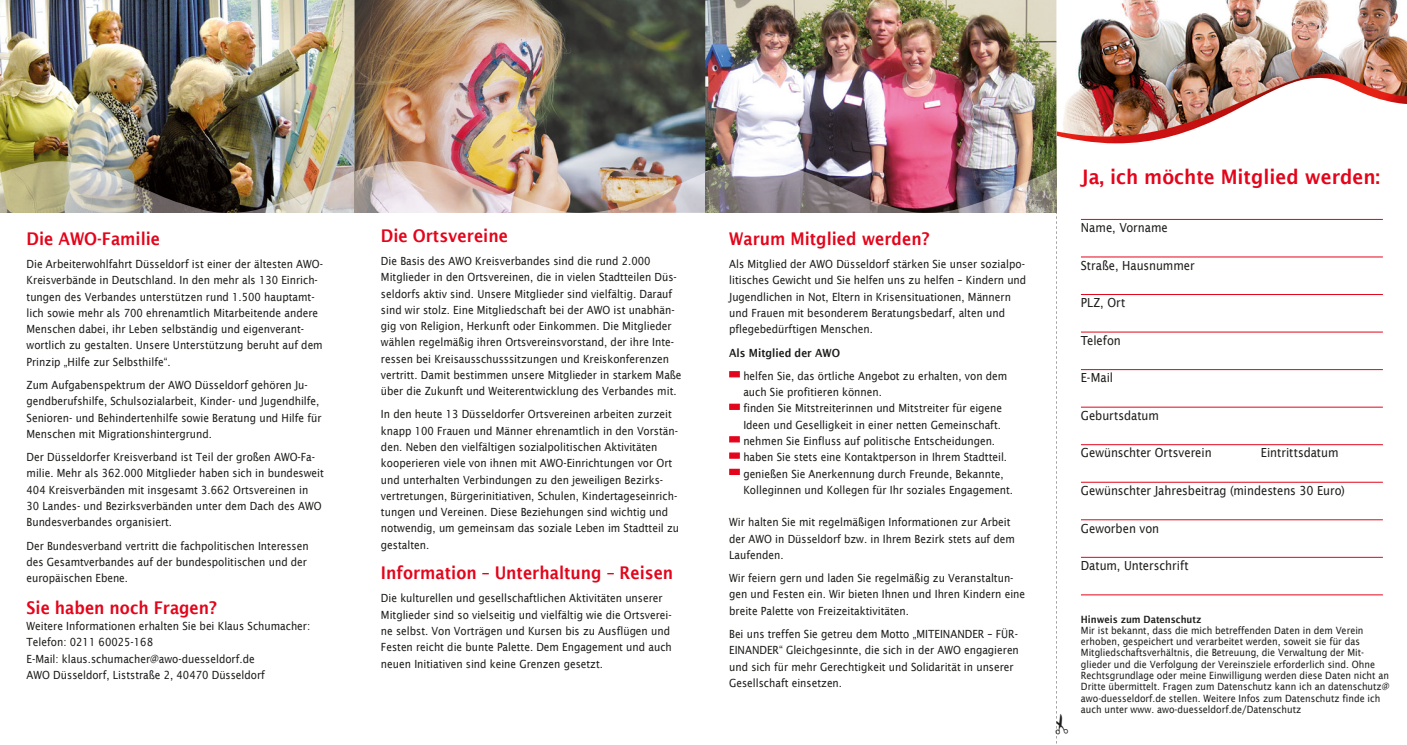
<style>
.page{position:relative;width:1407px;height:745px;background:#fff}
.page>*{position:absolute;margin:0;border:0;box-sizing:border-box;transform-origin:0 0}
.t1{font:600 20px "Lucida Sans";color:#e3051b;scale:.93 1}
.t2{font:600 17.5px "Lucida Sans";color:#e3051b;scale:.9 1}
.t3{font:12.5px "Lucida Sans";color:#1d1d1b;scale:.9 1}
.t4{font:11.25px/16.2px "Lucida Sans";color:#1d1d1b;scale:.9 1}
.t5{font:600 11.25px "Lucida Sans";color:#1d1d1b;scale:.9 1}
.t6{font:10px/11.2px "Lucida Sans";color:#1d1d1b;scale:.9 1}
.t7{font:600 10px "Lucida Sans";color:#1d1d1b;scale:.9 1}
</style>
<div class="page">
<svg style="left:729px;top:371px;width:11px;height:6px"></svg>
<svg style="left:729px;top:403px;width:11px;height:6px"></svg>
<svg style="left:729px;top:436px;width:11px;height:6px"></svg>
<svg style="left:729px;top:452px;width:11px;height:6px"></svg>
<svg style="left:729px;top:468px;width:11px;height:6px"></svg>
<img style="left:0;top:0;width:705px;height:213px">
<img style="left:705px;top:0;width:351px;height:213px">
<img style="left:1078px;top:0;width:329px;height:73px">
<img style="left:1068px;top:73px;width:339px;height:70px">
<hr style="left:1081px;top:219px;width:302px;height:1px;background:#e3051b">
<hr style="left:1081px;top:256px;width:302px;height:1px;background:#e3051b">
<hr style="left:1081px;top:294px;width:302px;height:1px;background:#e3051b">
<hr style="left:1081px;top:331px;width:302px;height:1px;background:#e3051b">
<hr style="left:1081px;top:369px;width:302px;height:1px;background:#e3051b">
<hr style="left:1081px;top:406px;width:302px;height:1px;background:#e3051b">
<hr style="left:1081px;top:444px;width:302px;height:1px;background:#e3051b">
<hr style="left:1081px;top:481px;width:302px;height:1px;background:#e3051b">
<hr style="left:1081px;top:519px;width:302px;height:1px;background:#e3051b">
<hr style="left:1081px;top:556px;width:302px;height:1px;background:#e3051b">
<hr style="left:1081px;top:594px;width:302px;height:1px;background:#e3051b">
<svg style="left:1055px;top:1px;width:13px;height:742px"></svg>
<h2 class="t2" style="left:27px;top:228px;width:150px">Die AWO-Familie</h2>
<p class="t4" style="left:27px;top:256px;width:331px">Die Arbeiterwohlfahrt Düsseldorf ist einer der ältesten AWO-Kreisverbände in Deutschland. In den mehr als 130 Einrich&shy;tungen des Verbandes unterstützen rund 1.500 hauptamt&shy;lich sowie mehr als 700 ehrenamtlich Mitarbeitende andere Menschen dabei, ihr Leben selbständig und eigenverant&shy;wortlich zu gestalten. Unsere Unterstützung beruht auf dem Prinzip „Hilfe zur Selbsthilfe“.</p>
<p class="t4" style="left:27px;top:376px;width:329px">Zum Aufgabenspektrum der AWO Düsseldorf gehören Ju&shy;gendberufshilfe, Schulsozialarbeit, Kinder- und Jugendhilfe, Senioren- und Behindertenhilfe sowie Beratung und Hilfe für Menschen mit Migrationshintergrund.</p>
<p class="t4" style="left:27px;top:448px;width:332px">Der Düsseldorfer Kreisverband ist Teil der großen AWO-Fa&shy;milie. Mehr als 362.000 Mitglieder haben sich in bundesweit 404 Kreisverbänden mit insgesamt 3.662 Ortsvereinen in<br>30 Landes- und Bezirksverbänden unter dem Dach des AWO Bundesverbandes organisiert.</p>
<p class="t4" style="left:27px;top:537px;width:315px">Der Bundesverband vertritt die fachpolitischen Interessen des Gesamtverbandes auf der bundespolitischen und der europäischen Ebene.</p>
<h2 class="t2" style="left:27px;top:597px;width:213px">Sie haben noch Fragen?</h2>
<p class="t4" style="left:27px;top:617px;width:317px">Weitere Informationen erhalten Sie bei Klaus Schumacher:<br>Telefon: 0211 60025-168<br>E-Mail: klaus.schumacher@awo-duesseldorf.de<br>AWO Düsseldorf, Liststraße 2, 40470 Düsseldorf</p>
<h2 class="t2" style="left:381px;top:225px;width:143px">Die Ortsvereine</h2>
<p class="t4" style="left:381px;top:253px;width:335px">Die Basis des AWO Kreisverbandes sind die rund 2.000<br>Mitglieder in den Ortsvereinen, die in vielen Stadtteilen Düs&shy;seldorfs aktiv sind. Unsere Mitglieder sind vielfältig. Darauf sind wir stolz. Eine Mitgliedschaft bei der AWO ist unabhän&shy;gig von Religion, Herkunft oder Einkommen. Die Mitglieder wählen regelmäßig ihren Ortsvereinsvorstand, der ihre Inte&shy;ressen bei Kreisausschusssitzungen und Kreiskonferenzen vertritt. Damit bestimmen unsere Mitglieder in starkem Maße über die Zukunft und Weiterentwicklung des Verbandes mit.</p>
<p class="t4" style="left:381px;top:406px;width:333px">In den heute 13 Düsseldorfer Ortsvereinen arbeiten zurzeit knapp 100 Frauen und Männer ehrenamtlich in den Vorstän&shy;den. Neben den vielfältigen sozialpolitischen Aktivitäten kooperieren viele von ihnen mit AWO-Einrichtungen vor Ort und unterhalten Verbindungen zu den jeweiligen Bezirks&shy;vertretungen, Bürgerinitiativen, Schulen, Kindertageseinrich&shy;tungen und Vereinen. Diese Beziehungen sind wichtig und notwendig, um gemeinsam das soziale Leben im Stadtteil zu gestalten.</p>
<h2 class="t2" style="left:381px;top:562px;width:326px">Information – Unterhaltung – Reisen</h2>
<p class="t4" style="left:381px;top:590px;width:325px">Die kulturellen und gesellschaftlichen Aktivitäten unserer Mitglieder sind so vielseitig und vielfältig wie die Ortsverei&shy;ne selbst. Von Vorträgen und Kursen bis zu Ausflügen und Festen reicht die bunte Palette. Dem Engagement und auch neuen Initiativen sind keine Grenzen gesetzt.</p>
<h2 class="t2" style="left:729px;top:228px;width:224px">Warum Mitglied werden?</h2>
<p class="t4" style="left:729px;top:256px;width:332px">Als Mitglied der AWO Düsseldorf stärken Sie unser sozialpo&shy;litisches Gewicht und Sie helfen uns zu helfen – Kindern und Jugendlichen in Not, Eltern in Krisensituationen, Männern und Frauen mit besonderem Beratungsbedarf, alten und pflegebedürftigen Menschen.</p>
<p class="t5" style="left:729px;top:346px;width:125px">Als Mitglied der AWO</p>
<p class="t4" style="left:743px;top:367px;width:301px">helfen Sie, das örtliche Angebot zu erhalten, von dem auch Sie profitieren können.<br>finden Sie Mitstreiterinnen und Mitstreiter für eigene Ideen und Geselligkeit in einer netten Gemeinschaft. nehmen Sie Einfluss auf politische Entscheidungen. haben Sie stets eine Kontaktperson in Ihrem Stadtteil. genießen Sie Anerkennung durch Freunde, Bekannte, Kolleginnen und Kollegen für Ihr soziales Engagement.</p>
<p class="t4" style="left:729px;top:514px;width:319px">Wir halten Sie mit regelmäßigen Informationen zur Arbeit der AWO in Düsseldorf bzw. in Ihrem Bezirk stets auf dem<br>Laufenden.</p>
<p class="t4" style="left:729px;top:569px;width:330px">Wir feiern gern und laden Sie regelmäßig zu Veranstaltun&shy;gen und Festen ein. Wir bieten Ihnen und Ihren Kindern eine breite Palette von Freizeitaktivitäten.</p>
<p class="t4" style="left:729px;top:625px;width:323px">Bei uns treffen Sie getreu dem Motto „MITEINANDER – FÜR-EINANDER“ Gleichgesinnte, die sich in der AWO engagieren und sich für mehr Gerechtigkeit und Solidarität in unserer Gesellschaft einsetzen.</p>
<h1 class="t1" style="left:1081px;top:165px;width:323px">Ja, ich möchte Mitglied werden:</h1>
<p class="t3" style="left:1081px;top:220px;width:98px">Name, Vorname</p>
<p class="t3" style="left:1081px;top:258px;width:128px">Straße, Hausnummer</p>
<p class="t3" style="left:1081px;top:295px;width:51px">PLZ, Ort</p>
<p class="t3" style="left:1081px;top:333px;width:46px">Telefon</p>
<p class="t3" style="left:1081px;top:370px;width:37px">E-Mail</p>
<p class="t3" style="left:1081px;top:408px;width:88px">Geburtsdatum</p>
<p class="t3" style="left:1081px;top:445px;width:147px">Gewünschter Ortsverein</p>
<p class="t3" style="left:1261px;top:445px;width:88px">Eintrittsdatum</p>
<p class="t3" style="left:1081px;top:483px;width:295px">Gewünschter Jahresbeitrag (mindestens 30 Euro)</p>
<p class="t3" style="left:1081px;top:520px;width:89px">Geworben von</p>
<p class="t3" style="left:1081px;top:558px;width:121px">Datum, Unterschrift</p>
<p class="t7" style="left:1081px;top:613px;width:135px">Hinweis zum Datenschutz</p>
<p class="t6" style="left:1081px;top:624px;width:344px">Mir ist bekannt, dass die mich betreffenden Daten in dem Verein erhoben, gespeichert und verarbeitet werden, soweit sie für das Mitgliedschaftsverhältnis, die Betreuung, die Verwaltung der Mit&shy;glieder und die Verfolgung der Vereinsziele erforderlich sind. Ohne Rechtsgrundlage oder meine Einwilligung werden diese Daten nicht an Dritte übermittelt. Fragen zum Datenschutz kann ich an datenschutz@ awo-duesseldorf.de stellen. Weitere Infos zum Datenschutz finde ich auch unter www. awo-duesseldorf.de/Datenschutz</p>
</div>
